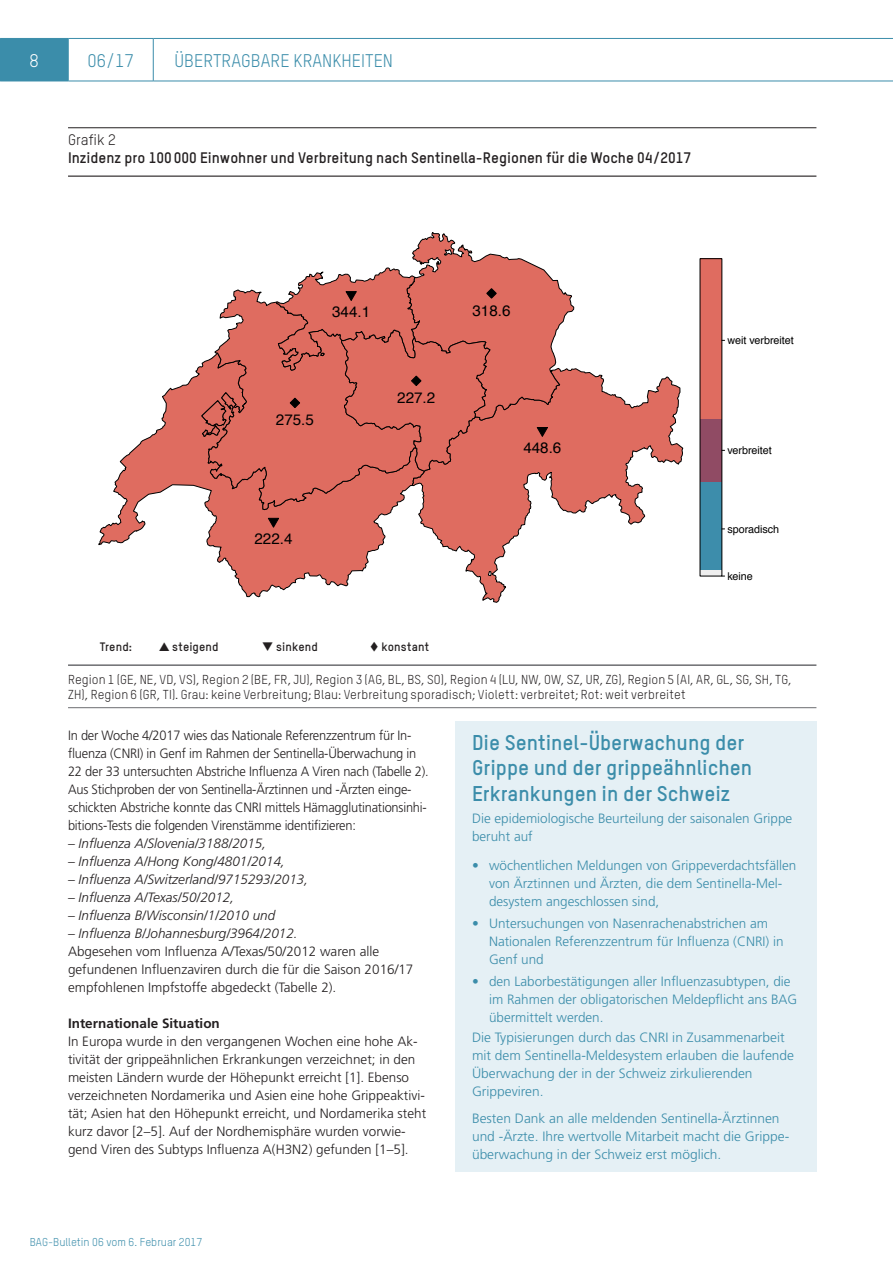
<style>
.page{position:relative;width:893px;height:1263px;background:#fff}
.page>*{position:absolute;margin:0;border:0;box-sizing:border-box;transform-origin:0 0}
.t1{font:700 21px/25.5px "TSTAR";color:#3b8daa}
.t2{font:18px "TSTAR";color:#3b8daa}
.t3{font:18px "TSTAR";color:#fff}
.t4{font:15.15px "Helvetica";color:#000}
.t5{font:700 15px "TSTAR";color:#231f20}
.t6{font:15px "TSTAR";color:#231f20}
.t7{font:300 13.5px/18px "Frutiger";color:#3b8daa}
.t8{font:300 13.5px/18px "Frutiger";color:#231f20}
.t9{font:300 13.5px/18px "Frutiger";color:#231f20;scale:.95 1}
.t10{font:italic 300 13.5px "Frutiger LT Std";color:#231f20}
.t11{font:700 13.5px "Frutiger";color:#231f20}
.t12{font:12.75px/15px "TSTAR";letter-spacing:.01em;color:#231f20}
.t13{font:700 12px "TSTAR";letter-spacing:.01em;color:#231f20}
.t14{font:11.25px "TSTAR";color:#3b8daa}
.t15{font:10.8px "Helvetica";color:#000}
</style>
<div class="page">
<hr style="left:68px;top:38px;width:85px;height:1px;background:#3b8daa">
<hr style="left:68px;top:39px;width:1px;height:42px;background:#3b8daa">
<hr style="left:153px;top:38px;width:740px;height:1px;background:#3b8daa">
<hr style="left:153px;top:39px;width:1px;height:42px;background:#3b8daa">
<div style="left:0;top:38px;width:68px;height:43px;background:#3b8daa"></div>
<hr style="left:0;top:81px;width:68px;height:1px;background:#3b8daa">
<hr style="left:68px;top:81px;width:85px;height:1px;background:#3b8daa">
<hr style="left:153px;top:81px;width:740px;height:1px;background:#3b8daa">
<div style="left:455px;top:721px;width:361px;height:450px;background:#e5f0f5"></div>
<hr style="left:68px;top:127px;width:748px;height:1px;background:#231f20">
<hr style="left:68px;top:176px;width:748px;height:1px;background:#231f20">
<hr style="left:68px;top:664px;width:748px;height:2px;background:#6c6d70">
<hr style="left:68px;top:707px;width:748px;height:1px;background:#6c6d70">
<svg style="left:425px;top:368px;width:258px;height:235px"></svg>
<svg style="left:98px;top:366px;width:327px;height:231px"></svg>
<svg style="left:201px;top:289px;width:220px;height:221px;background:#d87a70"></svg>
<svg style="left:268px;top:518px;width:11px;height:10px"></svg>
<svg style="left:276px;top:232px;width:298px;height:240px"></svg>
<div style="left:700px;top:570px;width:22px;height:6px;background:#efefef"></div>
<div style="left:700px;top:482px;width:22px;height:88px;background:#3d8dab"></div>
<div style="left:700px;top:419px;width:22px;height:63px;background:#904b64"></div>
<div style="left:700px;top:259px;width:22px;height:160px;background:#df6c60"></div>
<h2 class="t3" style="left:30px;top:49px;width:11px">8</h2>
<h2 class="t2" style="left:88px;top:49px;width:48px">06/17</h2>
<h2 class="t2" style="left:175px;top:49px;width:220px">ÜBERTRAGBARE KRANKHEITEN</h2>
<p class="t6" style="left:68px;top:131px;width:49px">Grafik 2</p>
<p class="t5" style="left:68px;top:149px;width:625px">Inzidenz pro 100000 Einwohner und Verbreitung nach Sentinella-Regionen für die Woche 04/2017</p>
<p class="t4" style="left:332px;top:300px;width:39px">344.1</p>
<p class="t4" style="left:276px;top:408px;width:39px">275.5</p>
<p class="t4" style="left:397px;top:386px;width:39px">227.2</p>
<p class="t4" style="left:254px;top:526px;width:39px">222.4</p>
<p class="t4" style="left:472px;top:299px;width:39px">318.6</p>
<p class="t4" style="left:523px;top:436px;width:39px">448.6</p>
<p class="t13" style="left:100px;top:639px;width:34px">Trend:</p>
<p class="t13" style="left:172px;top:639px;width:48px">steigend</p>
<p class="t13" style="left:262px;top:639px;width:57px">❑ sinkend</p>
<p class="t13" style="left:370px;top:639px;width:61px">▼ konstant</p>
<p class="t15" style="left:727px;top:332px;width:68px">weit verbreitet</p>
<p class="t15" style="left:727px;top:442px;width:46px">verbreitet</p>
<p class="t15" style="left:727px;top:521px;width:53px">sporadisch</p>
<p class="t15" style="left:727px;top:568px;width:27px">keine</p>
<p class="t12" style="left:68px;top:672px;width:725px">Region 1 (GE, NE, VD, VS), Region 2 (BE, FR, JU), Region 3 (AG, BL, BS, SO), Region 4 (LU, NW, OW, SZ, UR, ZG), Region 5 (AI, AR, GL, SG, SH, TG,<br>ZH), Region 6 (GR, TI). Grau: keine Verbreitung; Blau: Verbreitung sporadisch; Violett: verbreitet; Rot: weit verbreitet</p>
<p class="t9" style="left:68px;top:726px;width:381px">In der Woche 4/2017 wies das Nationale Referenzzentrum für In&shy;fluenza (CNRI) in Genf im Rahmen der Sentinella-Überwachung in 22 der 33 untersuchten Abstriche Influenza A Viren nach (Tabelle 2).<br>Aus Stichproben der von Sentinella-Ärztinnen und -Ärzten einge&shy;schickten Abstriche konnte das CNRI mittels Hämagglutinationsinhi&shy;bitions-Tests die folgenden Virenstämme identifizieren:</p>
<p class="t10" style="left:68px;top:835px;width:200px">– Influenza A/Slovenia/3188/2015,</p>
<p class="t10" style="left:68px;top:853px;width:218px">– Influenza A/Hong Kong/4801/2014,</p>
<p class="t10" style="left:68px;top:871px;width:242px">– Influenza A/Switzerland/9715293/2013,</p>
<p class="t10" style="left:68px;top:889px;width:168px">– Influenza A/Texas/50/2012,</p>
<p class="t10" style="left:68px;top:907px;width:209px">– Influenza B/Wisconsin/1/2010 und</p>
<p class="t10" style="left:68px;top:925px;width:231px">– Influenza B/Johannesburg/3964/2012.</p>
<p class="t8" style="left:68px;top:942px;width:347px">Abgesehen vom Influenza A/Texas/50/2012 waren alle gefundenen Influenzaviren durch die für die Saison 2016/17 empfohlenen Impfstoffe abgedeckt (Tabelle 2).</p>
<p class="t11" style="left:68px;top:1015px;width:153px">Internationale Situation</p>
<p class="t8" style="left:68px;top:1032px;width:360px">In Europa wurde in den vergangenen Wochen eine hohe Ak&shy;tivität der grippeähnlichen Erkrankungen verzeichnet; in den meisten Ländern wurde der Höhepunkt erreicht [1]. Ebenso verzeichneten Nordamerika und Asien eine hohe Grippeaktivi&shy;tät; Asien hat den Höhepunkt erreicht, und Nordamerika steht kurz davor [2–5]. Auf der Nordhemisphäre wurden vorwie&shy;gend Viren des Subtyps Influenza A(H3N2) gefunden [1–5].</p>
<p class="t14" style="left:30px;top:1235px;width:174px">BAG-Bulletin 06 vom 6. Februar 2017</p>
<h1 class="t1" style="left:472px;top:729px;width:282px">Die Sentinel-Überwachung der<br>Grippe und der grippeähnlichen<br>Erkrankungen in der Schweiz</h1>
<p class="t7" style="left:472px;top:809px;width:322px">Die epidemiologische Beurteilung der saisonalen Grippe beruht auf</p>
<p class="t7" style="left:489px;top:856px;width:309px;text-indent:-17px">• wöchentlichen Meldungen von Grippeverdachtsfällen von Ärztinnen und Ärzten, die dem Sentinella-Mel&shy;desystem angeschlossen sind,</p>
<p class="t7" style="left:489px;top:914px;width:296px;text-indent:-17px">• Untersuchungen von Nasenrachenabstrichen am<br>Nationalen Referenzzentrum für Influenza (CNRI) in<br>Genf und</p>
<p class="t7" style="left:489px;top:972px;width:310px;text-indent:-17px">• den Laborbestätigungen aller Influenzasubtypen, die im Rahmen der obligatorischen Meldepflicht ans BAG übermittelt werden.</p>
<p class="t7" style="left:472px;top:1028px;width:324px">Die Typisierungen durch das CNRI in Zusammenarbeit mit dem Sentinella-Meldesystem erlauben die laufende Überwachung der in der Schweiz zirkulierenden Grippeviren.</p>
<p class="t7" style="left:472px;top:1109px;width:319px">Besten Dank an alle meldenden Sentinella-Ärztinnen und -Ärzte. Ihre wertvolle Mitarbeit macht die Grippe&shy;überwachung in der Schweiz erst möglich.</p>
</div>
